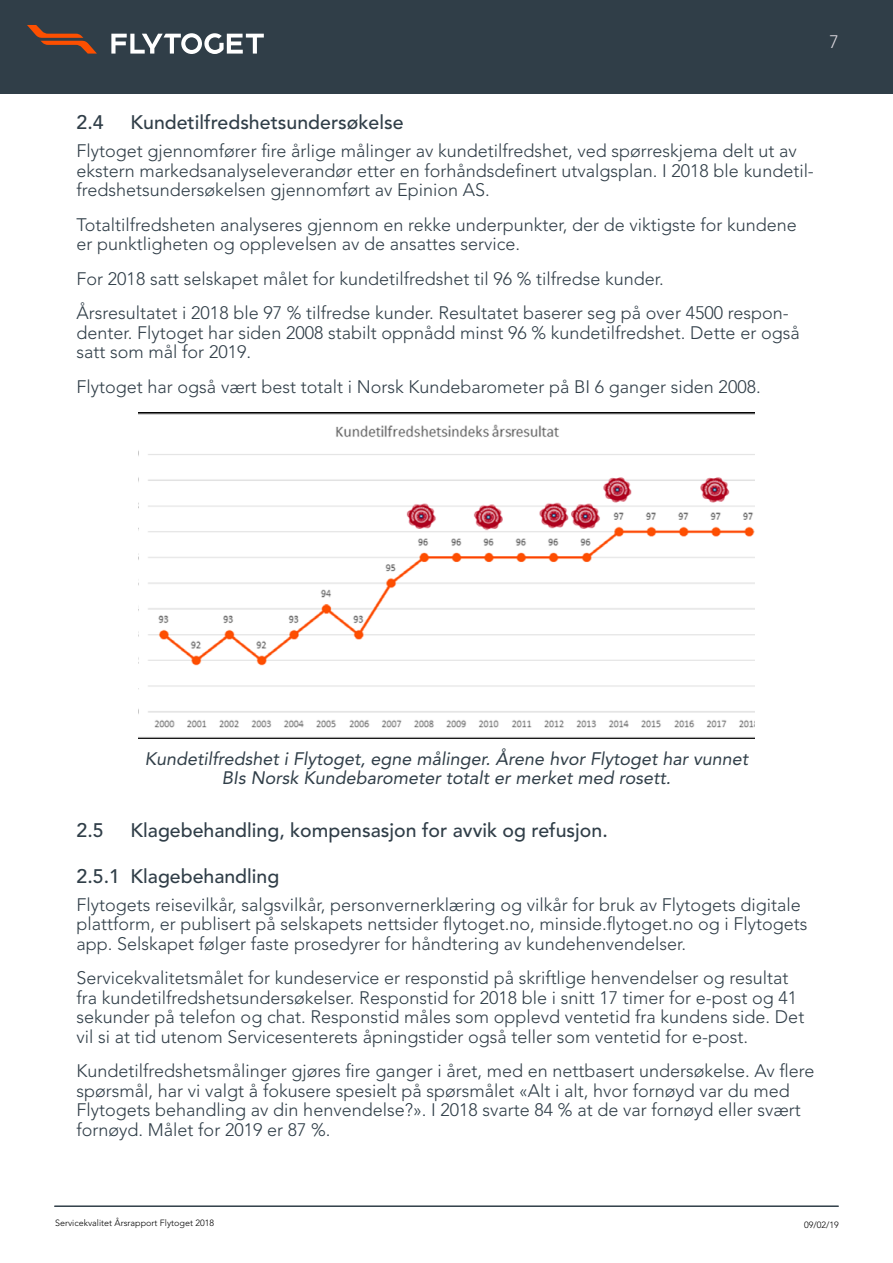
<style>
.page{position:relative;width:893px;height:1263px;background:#fff}
.page>*{position:absolute;margin:0;border:0;box-sizing:border-box;transform-origin:0 0}
.t1{font:500 19.5px "Avenir LT Std";color:#303e48}
.t2{font:300 18px/19.5px "Avenir LT Std";color:#303e48}
.t3{font:italic 18px/19.5px "Avenir LT Std";color:#303e48;text-align:center}
.t4{font:300 18px "Avenir LT Std";color:#dad7de}
.t5{font:300 9px "Avenir LT Std";color:#000}
</style>
<div class="page">
<div style="left:0;top:0;width:893px;height:94px;background:#303e48"></div>
<hr style="left:55px;top:1205px;width:783px;height:2px;background:#303e48">
<svg style="left:111px;top:33px;width:153px;height:21px"></svg>
<svg style="left:27px;top:25px;width:70px;height:29px"></svg>
<img style="left:138px;top:412px;width:617px;height:326px">
<p class="t4" style="left:830px;top:31px;width:11px">7</p>
<p class="t1" style="left:77px;top:111px;width:29px">2.4</p>
<p class="t1" style="left:131px;top:111px;width:275px">Kundetilfredshetsundersøkelse</p>
<p class="t2" style="left:77px;top:142px;width:739px">Flytoget gjennomfører fire årlige målinger av kundetilfredshet, ved spørreskjema delt ut av ekstern markedsanalyseleverandør etter en forhåndsdefinert utvalgsplan. I 2018 ble kundetil&shy;fredshetsundersøkelsen gjennomført av Epinion AS.</p>
<p class="t2" style="left:77px;top:215px;width:722px">Totaltilfredsheten analyseres gjennom en rekke underpunkter, der de viktigste for kundene er punktligheten og opplevelsen av de ansattes service.</p>
<p class="t2" style="left:77px;top:262px;width:714px;line-height:34.5px">For 2018 satt selskapet målet for kundetilfredshet til 96 % tilfredse kunder.<br>Årsresultatet i 2018 ble 97 % tilfredse kunder. Resultatet baserer seg på over 4500 respon-</p>
<p class="t2" style="left:77px;top:323px;width:725px">denter. Flytoget har siden 2008 stabilt oppnådd minst 96 % kundetilfredshet. Dette er også satt som mål for 2019.</p>
<p class="t2" style="left:77px;top:377px;width:686px">Flytoget har også vært best totalt i Norsk Kundebarometer på BI 6 ganger siden 2008.</p>
<p class="t3" style="left:145px;top:749px;width:605px">Kundetilfredshet i Flytoget, egne målinger. Årene hvor Flytoget har vunnet<br>BIs Norsk Kundebarometer totalt er merket med rosett.</p>
<p class="t1" style="left:77px;top:818px;width:29px">2.5</p>
<p class="t1" style="left:131px;top:818px;width:479px">Klagebehandling, kompensasjon for avvik og refusjon.</p>
<p class="t1" style="left:77px;top:864px;width:204px">2.5.1 Klagebehandling</p>
<p class="t2" style="left:77px;top:895px;width:732px">Flytogets reisevilkår, salgsvilkår, personvernerklæring og vilkår for bruk av Flytogets digitale plattform, er publisert på selskapets nettsider flytoget.no, minside.flytoget.no og i Flytogets app. Selskapet følger faste prosedyrer for håndtering av kundehenvendelser.</p>
<p class="t2" style="left:77px;top:968px;width:729px">Servicekvalitetsmålet for kundeservice er responstid på skriftlige henvendelser og resultat fra kundetilfredshetsundersøkelser. Responstid for 2018 ble i snitt 17 timer for e-post og 41 sekunder på telefon og chat. Responstid måles som opplevd ventetid fra kundens side. Det vil si at tid utenom Servicesenterets åpningstider også teller som ventetid for e-post.</p>
<p class="t2" style="left:77px;top:1061px;width:739px">Kundetilfredshetsmålinger gjøres fire ganger i året, med en nettbasert undersøkelse. Av flere spørsmål, har vi valgt å fokusere spesielt på spørsmålet «Alt i alt, hvor fornøyd var du med Flytogets behandling av din henvendelse?». I 2018 svarte 84 % at de var fornøyd eller svært fornøyd. Målet for 2019 er 87 %.</p>
<p class="t5" style="left:55px;top:1217px;width:161px">Servicekvalitet Årsrapport Flytoget 2018</p>
<p class="t5" style="left:804px;top:1219px;width:36px">09/02/19</p>
</div>
